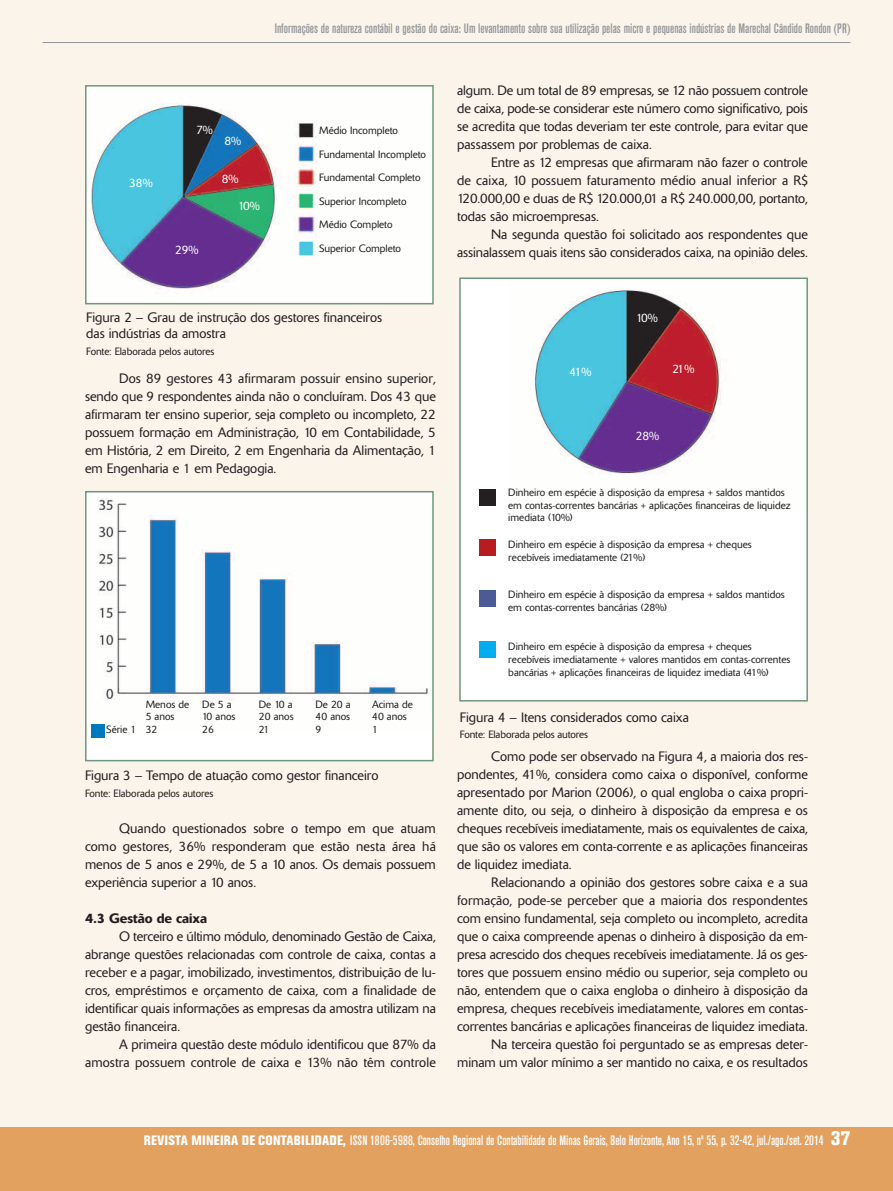
<style>
.page{position:relative;width:893px;height:1191px;background:#fbf4eb}
.page>*{position:absolute;margin:0;border:0;box-sizing:border-box;transform-origin:0 0}
.t1{font:300 13.5px/18px "Delta";color:#231f20;text-align:justify}
.t2{font:500 condensed 13.5px "Akzidenz Grotesk BE";color:#fff}
.t3{font:500 condensed 13.5px "Akzidenz Grotesk BE";color:#939598}
.t4{font:500 13.5px "Delta";color:#231f20}
.t5{font:300 12px "Delta";letter-spacing:-.125em;color:#fff}
.t6{font:300 10.5px/12.6px "Delta";color:#231f20}
.s1{font-weight:800}
.s2{font-weight:800;font-size:19.5px}
</style>
<div class="page">
<div style="left:0;top:1127px;width:893px;height:64px;background:#e2a15f"></div>
<hr style="left:43px;top:42px;width:807px;height:1px;background:#939598">
<img style="left:88px;top:88px;width:343px;height:213px">
<div style="left:85px;top:85px;width:349px;height:219px;border:2px solid #6f9680"></div>
<div style="left:87px;top:492px;width:345px;height:268px;background:#fff"></div>
<img style="left:98px;top:499px;width:330px;height:201px">
<div style="left:85px;top:491px;width:349px;height:270px;border:2px solid #6f9680"></div>
<div style="left:91px;top:724px;width:14px;height:14px;background:#0078c0"></div>
<div style="left:461px;top:279px;width:345px;height:421px;background:#fff"></div>
<img style="left:534px;top:290px;width:191px;height:184px">
<div style="left:459px;top:277px;width:349px;height:424px;border:2px solid #6f9680"></div>
<div style="left:479px;top:489px;width:17px;height:16px;background:#231f20"></div>
<div style="left:479px;top:540px;width:17px;height:16px;background:#b61c20"></div>
<div style="left:479px;top:590px;width:17px;height:17px;background:#4c5a96"></div>
<div style="left:479px;top:641px;width:17px;height:17px;background:#00aeef"></div>
<p class="t5" style="left:129px;top:179px;width:25px">38%</p>
<p class="t3" style="left:275px;top:23px;width:577px">Informações de natureza contábil e gestão do caixa: Um levantamento sobre sua utilização pelas micro e pequenas indústrias de Marechal Cândido Rondon (PR)</p>
<p class="t5" style="left:196px;top:125px;width:18px">7%</p>
<p class="t5" style="left:224px;top:136px;width:18px">8%</p>
<p class="t5" style="left:222px;top:174px;width:18px">8%</p>
<p class="t5" style="left:238px;top:202px;width:23px">10%</p>
<p class="t5" style="left:175px;top:245px;width:25px">29%</p>
<p class="t6" style="left:319px;top:125px;width:80px">Médio Incompleto</p>
<p class="t6" style="left:319px;top:149px;width:108px">Fundamental Incompleto</p>
<p class="t6" style="left:319px;top:172px;width:103px">Fundamental Completo</p>
<p class="t6" style="left:319px;top:219px;width:75px">Médio Completo</p>
<p class="t6" style="left:319px;top:196px;width:89px">Superior Incompleto</p>
<p class="t6" style="left:319px;top:243px;width:83px">Superior Completo</p>
<p class="t1" style="left:457px;top:82px;width:352px">algum. De um total de 89 empresas, se 12 não possuem controle de caixa, pode-se considerar este número como significativo, pois se acredita que todas deveriam ter este controle, para evitar que passassem por problemas de caixa.</p>
<p class="t1" style="left:457px;top:154px;width:352px;text-indent:34px">Entre as 12 empresas que afirmaram não fazer o controle de caixa, 10 possuem faturamento médio anual inferior a R$ 120.000,00 e duas de R$ 120.000,01 a R$ 240.000,00, portanto, todas são microempresas.</p>
<p class="t1" style="left:457px;top:226px;width:352px;text-align:right">Na segunda questão foi solicitado aos respondentes que assinalassem quais itens são considerados caixa, na opinião deles.</p>
<p class="t1" style="left:86px;top:310px;width:297px;line-height:16.5px">Figura 2 – Grau de instrução dos gestores financeiros das indústrias da amostra</p>
<p class="t6" style="left:86px;top:346px;width:130px">Fonte: Elaborada pelos autores</p>
<p class="t1" style="left:85px;top:370px;width:352px;text-indent:34px">Dos 89 gestores 43 afirmaram possuir ensino superior, sendo que 9 respondentes ainda não o concluíram. Dos 43 que afirmaram ter ensino superior, seja completo ou incompleto, 22 possuem formação em Administração, 10 em Contabilidade, 5 em História, 2 em Direito, 2 em Engenharia da Alimentação, 1 em Engenharia e 1 em Pedagogia.</p>
<p class="t6" style="left:146px;top:699px;width:45px">Menos de<br>5 anos<br>32</p>
<p class="t6" style="left:202px;top:699px;width:35px">De 5 a<br>10 anos<br>26</p>
<p class="t6" style="left:259px;top:699px;width:36px;text-align:justify">De 10 a 20 anos 21</p>
<p class="t6" style="left:315px;top:699px;width:37px;text-align:justify">De 20 a 40 anos 9</p>
<p class="t6" style="left:372px;top:699px;width:42px">Acima de<br>40 anos</p>
<p class="t6" style="left:106px;top:724px;width:32px">Série 1</p>
<p class="t6" style="left:372px;top:724px;width:7px">1</p>
<p class="t1" style="left:85px;top:767px;width:295px">Figura 3 – Tempo de atuação como gestor financeiro</p>
<p class="t6" style="left:85px;top:787px;width:130px">Fonte: Elaborada pelos autores</p>
<p class="t1" style="left:85px;top:820px;width:352px;text-indent:34px">Quando questionados sobre o tempo em que atuam como gestores, 36% responderam que estão nesta área há menos de 5 anos e 29%, de 5 a 10 anos. Os demais possuem experiência superior a 10 anos.</p>
<p class="t4" style="left:85px;top:913px;width:124px">4.3 Gestão de caixa</p>
<p class="t1" style="left:85px;top:928px;width:352px;text-indent:34px">O terceiro e último módulo, denominado Gestão de Caixa, abrange questões relacionadas com controle de caixa, contas a receber e a pagar, imobilizado, investimentos, distribuição de lu&shy;cros, empréstimos e orçamento de caixa, com a finalidade de identificar quais informações as empresas da amostra utilizam na gestão financeira.</p>
<p class="t1" style="left:85px;top:1036px;width:352px;text-align:right">A primeira questão deste módulo identificou que 87% da amostra possuem controle de caixa e 13% não têm controle</p>
<p class="t5" style="left:569px;top:368px;width:23px">41%</p>
<p class="t5" style="left:636px;top:313px;width:23px">10%</p>
<p class="t5" style="left:672px;top:364px;width:23px">21%</p>
<p class="t5" style="left:636px;top:432px;width:25px">28%</p>
<p class="t6" style="left:508px;top:487px;width:284px">Dinheiro em espécie à disposição da empresa + saldos mantidos em contas-correntes bancárias + aplicações financeiras de liquidez imediata (10%)</p>
<p class="t6" style="left:508px;top:539px;width:245px">Dinheiro em espécie à disposição da empresa + cheques recebíveis imediatamente (21%)</p>
<p class="t6" style="left:508px;top:589px;width:278px">Dinheiro em espécie à disposição da empresa + saldos mantidos em contas-correntes bancárias (28%)</p>
<p class="t6" style="left:508px;top:641px;width:284px">Dinheiro em espécie à disposição da empresa + cheques recebíveis imediatamente + valores mantidos em contas-correntes bancárias + aplicações financeiras de liquidez imediata (41%)</p>
<p class="t1" style="left:460px;top:709px;width:230px">Figura 4 – Itens considerados como caixa</p>
<p class="t6" style="left:460px;top:729px;width:130px">Fonte: Elaborada pelos autores</p>
<p class="t1" style="left:457px;top:748px;width:352px;text-indent:34px">Como pode ser observado na Figura 4, a maioria dos res&shy;pondentes, 41%, considera como caixa o disponível, conforme apresentado por Marion (2006), o qual engloba o caixa propri&shy;amente dito, ou seja, o dinheiro à disposição da empresa e os cheques recebíveis imediatamente, mais os equivalentes de caixa, que são os valores em conta-corrente e as aplicações financeiras de liquidez imediata.</p>
<p class="t1" style="left:457px;top:874px;width:352px;text-align:right">Relacionando a opinião dos gestores sobre caixa e a sua formação, pode-se perceber que a maioria dos respondentes com ensino fundamental, seja completo ou incompleto, acredita que o caixa compreende apenas o dinheiro à disposição da em&shy;presa acrescido dos cheques recebíveis imediatamente. Já os ges&shy;tores que possuem ensino médio ou superior, seja completo ou não, entendem que o caixa engloba o dinheiro à disposição da empresa, cheques recebíveis imediatamente, valores em contas&shy;correntes bancárias e aplicações financeiras de liquidez imediata.<br>Na terceira questão foi perguntado se as empresas deter&shy;minam um valor mínimo a ser mantido no caixa, e os resultados</p>
<p class="t2" style="left:144px;top:1135px;width:708px"><span class="s1">REVISTA MINEIRA DE CONTABILIDADE,</span> ISSN 1806-5988, Conselho Regional de Contabilidade de Minas Gerais, Belo Horizonte, Ano 15, nº 55, p. 32-42, jul./ago./set. 2014 <span class="s2">37</span></p>
</div>
